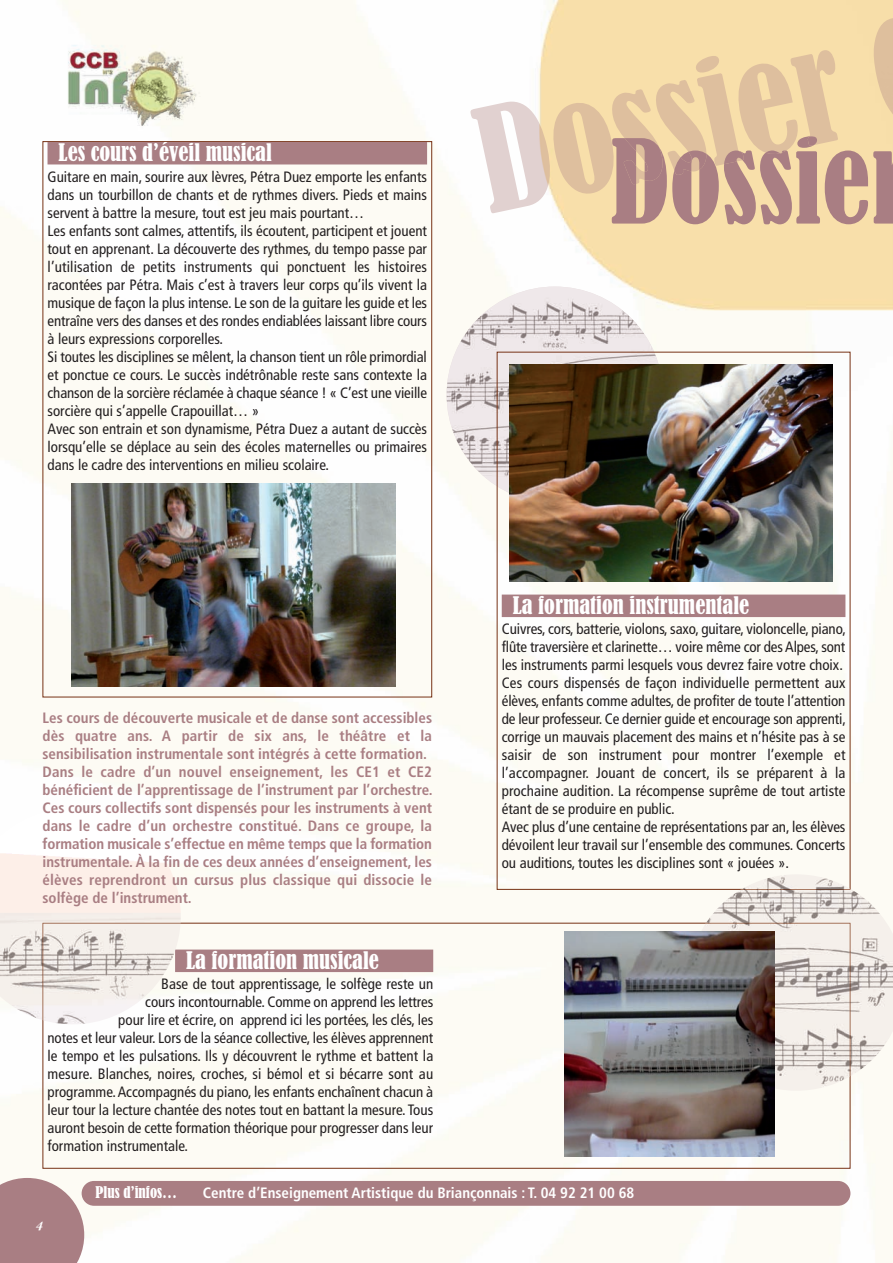
<style>
.page{position:relative;width:893px;height:1263px;background:#fff}
.page>*{position:absolute;margin:0;border:0;box-sizing:border-box;transform-origin:0 0}
.t1{font:condensed 108.45px "Bernard";color:#a97e83}
.t2{font:condensed 22.5px "Bernard";color:#fff}
.t3{font:condensed 15px/18px "Frutiger";color:#231f20}
.t4{font:700 condensed 15px/18px "Frutiger";color:#a97e83}
.t5{font:700 condensed 15px "Frutiger";color:#fff}
.t6{font:condensed 15px "Bernard";color:#fff}
.t7{font:italic 700 13.5px "Garamond Premr Pro";color:#fff}
</style>
<div class="page">
<img style="left:0;top:0;width:893px;height:1263px">
<svg style="left:0;top:1178px;width:84px;height:85px;background:#b28b8f"></svg>
<img style="left:470px;top:18px;width:423px;height:196px">
<svg style="left:612px;top:136px;width:256px;height:64px;background:#edd1a4"></svg>
<div style="left:48px;top:142px;width:379px;height:22px;background:#a97e83"></div>
<img style="left:447px;top:287px;width:216px;height:216px">
<div style="left:175px;top:949px;width:258px;height:23px;background:#a97e83"></div>
<div style="left:502px;top:594px;width:343px;height:23px;background:#a97e83"></div>
<img style="left:509px;top:364px;width:324px;height:217px">
<img style="left:688px;top:874px;width:205px;height:217px">
<img style="left:706px;top:923px;width:144px;height:154px">
<img style="left:741px;top:888px;width:109px;height:2px">
<img style="left:565px;top:931px;width:210px;height:226px">
<img style="left:72px;top:483px;width:323px;height:203px">
<img style="left:0;top:808px;width:181px;height:105px">
<img style="left:0;top:913px;width:181px;height:111px">
<img style="left:43px;top:923px;width:138px;height:97px">
<div style="left:82px;top:1181px;width:768px;height:25px;background:#a97e83;border-radius:12px"></div>
<h2 class="t2" style="left:59px;top:140px;width:215px">Les cours d’éveil musical</h2>
<p class="t3" style="left:48px;top:169px;width:381px">Guitare en main, sourire aux lèvres, Pétra Duez emporte les enfants dans un tourbillon de chants et de rythmes divers. Pieds et mains servent à battre la mesure, tout est jeu mais pourtant…<br>Les enfants sont calmes, attentifs, ils écoutent, participent et jouent tout en apprenant. La découverte des rythmes, du tempo passe par l’utilisation de petits instruments qui ponctuent les histoires racontées par Pétra. Mais c’est à travers leur corps qu’ils vivent la musique de façon la plus intense. Le son de la guitare les guide et les entraîne vers des danses et des rondes endiablées laissant libre cours à leurs expressions corporelles.<br>Si toutes les disciplines se mêlent, la chanson tient un rôle primordial et ponctue ce cours. Le succès indétrônable reste sans contexte la chanson de la sorcière réclamée à chaque séance ! « C’est une vieille sorcière qui s’appelle Crapouillat… »<br>Avec son entrain et son dynamisme, Pétra Duez a autant de succès lorsqu’elle se déplace au sein des écoles maternelles ou primaires dans le cadre des interventions en milieu scolaire.</p>
<p class="t4" style="left:43px;top:710px;width:392px">Les cours de découverte musicale et de danse sont accessibles dès quatre ans. A partir de six ans, le théâtre et la sensibilisation instrumentale sont intégrés à cette formation.<br>Dans le cadre d’un nouvel enseignement, les CE1 et CE2 bénéficient de l’apprentissage de l’instrument par l’orchestre.<br>Ces cours collectifs sont dispensés pour les instruments à vent dans le cadre d’un orchestre constitué. Dans ce groupe, la formation musicale s’effectue en même temps que la formation instrumentale. À la fin de ces deux années d’enseignement, les élèves reprendront un cursus plus classique qui dissocie le solfège de l’instrument.</p>
<h2 class="t2" style="left:186px;top:948px;width:194px">La formation musicale</h2>
<p class="t3" style="left:161px;top:976px;width:273px">Base de tout apprentissage, le solfège reste un</p>
<p class="t3" style="left:145px;top:994px;width:289px">cours incontournable. Comme on apprend les lettres</p>
<p class="t3" style="left:118px;top:1012px;width:316px">pour lire et écrire, on apprend ici les portées, les clés, les</p>
<p class="t3" style="left:48px;top:1030px;width:387px">notes et leur valeur. Lors de la séance collective, les élèves apprennent</p>
<p class="t3" style="left:48px;top:1048px;width:387px">le tempo et les pulsations. Ils y découvrent le rythme et battent la</p>
<p class="t3" style="left:48px;top:1066px;width:387px">mesure. Blanches, noires, croches, si bémol et si bécarre sont au</p>
<p class="t3" style="left:48px;top:1084px;width:387px">programme.Accompagnés du piano, les enfants enchaînent chacun à</p>
<p class="t3" style="left:48px;top:1102px;width:387px">leur tour la lecture chantée des notes tout en battant la mesure. Tous</p>
<p class="t3" style="left:48px;top:1120px;width:387px">auront besoin de cette formation théorique pour progresser dans leur</p>
<p class="t3" style="left:48px;top:1138px;width:142px">formation instrumentale.</p>
<h1 class="t1" style="left:611px;top:123px;width:300px">Dossier</h1>
<h2 class="t2" style="left:513px;top:593px;width:238px">La formation instrumentale</h2>
<p class="t3" style="left:502px;top:621px;width:346px">Cuivres, cors, batterie, violons, saxo, guitare, violoncelle, piano, flûte traversière et clarinette… voire même cor des Alpes, sont les instruments parmi lesquels vous devrez faire votre choix.<br>Ces cours dispensés de façon individuelle permettent aux élèves, enfants comme adultes, de profiter de toute l’attention de leur professeur. Ce dernier guide et encourage son apprenti, corrige un mauvais placement des mains et n’hésite pas à se saisir de son instrument pour montrer l’exemple et l’accompagner. Jouant de concert, ils se préparent à la prochaine audition. La récompense suprême de tout artiste étant de se produire en public.<br>Avec plus d’une centaine de représentations par an, les élèves dévoilent leur travail sur l’ensemble des communes. Concerts ou auditions, toutes les disciplines sont « jouées ».</p>
<p class="t7" style="left:36px;top:1221px;width:8px">4</p>
<p class="t6" style="left:95px;top:1184px;width:83px">Plus d’infos…</p>
<p class="t5" style="left:203px;top:1186px;width:433px">Centre d’Enseignement Artistique du Briançonnais : T. 04 92 21 00 68</p>
</div>
